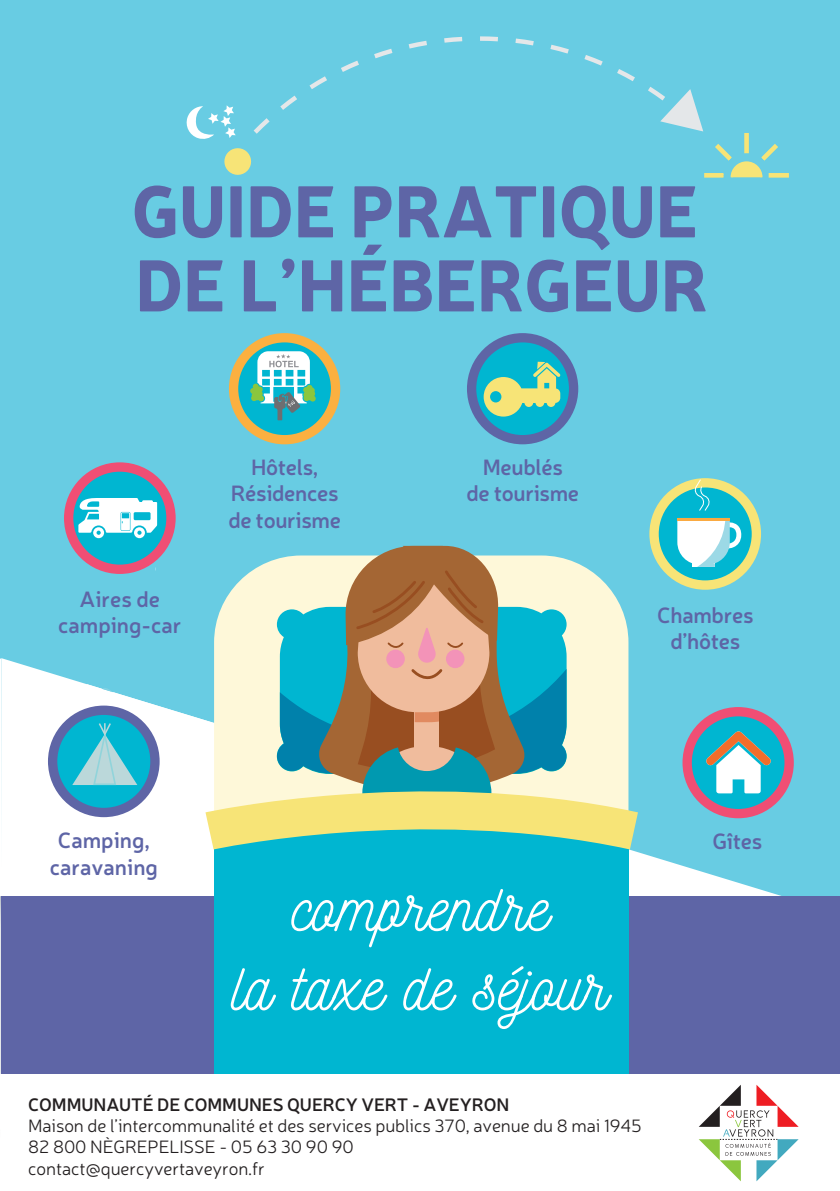
<style>
.page{position:relative;width:840px;height:1191px;background:#fff}
.page>*{position:absolute;margin:0;border:0;box-sizing:border-box;transform-origin:0 0}
.t1{font:900 72px/74px "Neris";color:#5e65a6;scale:.96 1}
.t2{font:66px/79.2px "Nickainley";color:#fff;text-align:center}
.t3{font:600 22px/26.4px "Neris";letter-spacing:-.015em;color:#5e65a6;text-align:center}
.t4{font:300 18px/21.2px "Neris";letter-spacing:-.005em;color:#231f20}
.t5{font:600 18px "Neris";letter-spacing:-.005em;color:#231f20}
</style>
<div class="page">
<div style="left:2px;top:0;width:837px;height:657px;background:#68cce3"></div>
<svg style="left:2px;top:657px;width:837px;height:239px;fill:#68cce3"></svg>
<img style="left:86px;top:684px;width:119px;height:62px">
<svg style="left:102px;top:688px;width:10px;height:4px"></svg>
<hr style="left:0;top:0;width:2px;height:996px;background:#68cce3">
<svg style="left:0;top:658px;width:2px;height:238px"></svg>
<div style="left:253px;top:36px;width:411px;height:98px;background:#68cce3"></div>
<svg style="left:223px;top:146px;width:29px;height:30px"></svg>
<svg style="left:660px;top:89px;width:43px;height:42px;background:#a3d8e5"></svg>
<div style="left:768px;top:173px;width:20px;height:5px;border:2px solid #f7e477"></div>
<div style="left:743px;top:133px;width:5px;height:20px;border:2px solid #f7e477"></div>
<svg style="left:713px;top:142px;width:66px;height:37px;background:#90d2c4"></svg>
<svg style="left:703px;top:173px;width:21px;height:5px"></svg>
<svg style="left:184px;top:105px;width:51px;height:35px"></svg>
<svg style="left:699px;top:1085px;width:99px;height:96px"></svg>
<div style="left:48px;top:705px;width:111px;height:112px;background:#5e65a6;border-radius:50%"></div>
<div style="left:57px;top:715px;width:93px;height:93px;background:#00b6d1;border-radius:50%"></div>
<svg style="left:72px;top:721px;width:65px;height:65px"></svg>
<div style="left:682px;top:707px;width:111px;height:111px;background:#f04e74;border-radius:50%"></div>
<div style="left:691px;top:716px;width:93px;height:93px;background:#00b6d1;border-radius:50%"></div>
<svg style="left:706px;top:731px;width:64px;height:62px"></svg>
<div style="left:466px;top:333px;width:112px;height:111px;background:#5e65a6;border-radius:50%"></div>
<div style="left:476px;top:342px;width:92px;height:93px;background:#00b6d1;border-radius:50%"></div>
<svg style="left:483px;top:362px;width:77px;height:54px"></svg>
<div style="left:649px;top:478px;width:111px;height:112px;background:#f7e477;border-radius:50%"></div>
<div style="left:658px;top:487px;width:93px;height:93px;background:#00b6d1;border-radius:50%"></div>
<svg style="left:677px;top:518px;width:63px;height:49px"></svg>
<hr style="left:677px;top:518px;width:52px;height:2px;background:#faaa41">
<svg style="left:692px;top:478px;width:17px;height:33px"></svg>
<div style="left:229px;top:333px;width:111px;height:111px;background:#fbb040;border-radius:50%"></div>
<div style="left:238px;top:342px;width:93px;height:93px;background:#00b6d1;border-radius:50%"></div>
<svg style="left:250px;top:351px;width:65px;height:69px"></svg>
<div style="left:64px;top:462px;width:111px;height:112px;background:#f04e74;border-radius:50%"></div>
<div style="left:73px;top:472px;width:93px;height:92px;background:#00b6d1;border-radius:50%"></div>
<div style="left:93px;top:527px;width:11px;height:11px;background:#fff;border-radius:50%"></div>
<div style="left:134px;top:527px;width:11px;height:11px;background:#fff;border-radius:50%"></div>
<svg style="left:77px;top:498px;width:80px;height:37px"></svg>
<div style="left:2px;top:896px;width:837px;height:177px;background:#5e65a6"></div>
<div style="left:214px;top:824px;width:414px;height:249px;background:#00b6d1"></div>
<svg style="left:205px;top:546px;width:432px;height:314px;background:#a3c0a8"></svg>
<h1 class="t1" style="left:131px;top:170px;width:601px">GUIDE PRATIQUE<br>DE L’HÉBERGEUR</h1>
<p class="t3" style="left:58px;top:585px;width:125px">Aires de camping-car</p>
<p class="t3" style="left:228px;top:452px;width:114px">Hôtels,<br>Résidences de tourisme</p>
<p class="t3" style="left:466px;top:452px;width:114px">Meublés<br>de tourisme</p>
<p class="t3" style="left:657px;top:601px;width:98px">Chambres d’hôtes</p>
<p class="t3" style="left:50px;top:826px;width:110px">Camping, caravaning</p>
<h2 class="t2" style="left:232px;top:868px;width:377px">comprendre<br>la taxe de séjour</h2>
<p class="t5" style="left:28px;top:1091px;width:482px">COMMUNAUTÉ DE COMMUNES QUERCY VERT - AVEYRON</p>
<p class="t4" style="left:28px;top:1114px;width:614px">Maison de l’intercommunalité et des services publics 370, avenue du 8 mai 1945<br>82 800 NÈGREPELISSE - 05 63 30 90 90<br>contact@quercyvertaveyron.fr</p>
<p class="t3" style="left:712px;top:826px;width:51px">Gîtes</p>
</div>
